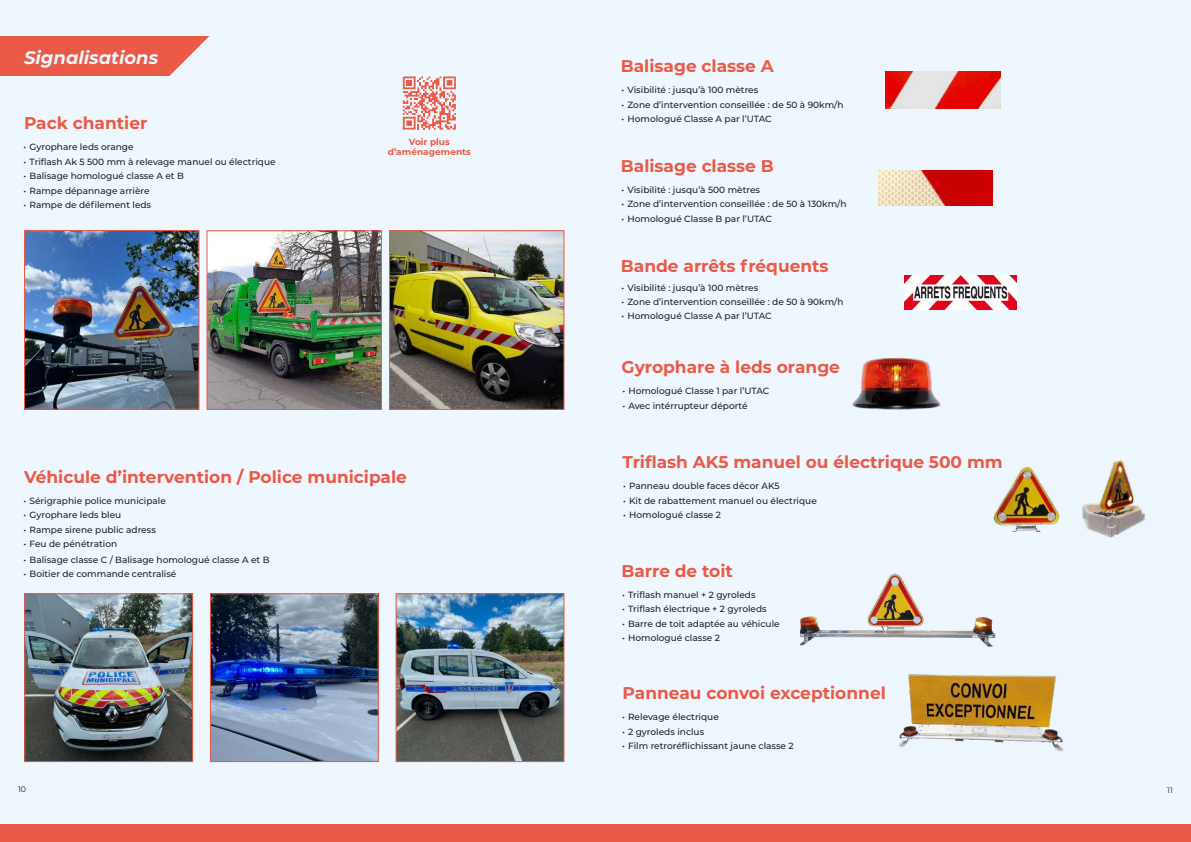
<style>
.page{position:relative;width:1191px;height:842px;background:#eef7fd}
.page>*{position:absolute;margin:0;border:0;box-sizing:border-box;transform-origin:0 0}
.t1{font:italic 700 18px "Montserrat";color:#eef7fd}
.t2{font:700 17px "Montserrat";color:#eb5a47}
.t3{font:500 9px "Montserrat";color:#20212a}
.t4{font:700 9px/10.8px "Montserrat";color:#eb5a47;text-align:center}
.t5{font:8px "Montserrat";color:#20212a}
</style>
<div class="page">
<svg style="left:403px;top:76px;width:53px;height:54px"></svg>
<div style="left:0;top:824px;width:1191px;height:18px;background:#eb5a47"></div>
<img style="left:26px;top:232px;width:171px;height:176px">
<div style="left:24px;top:230px;width:175px;height:180px;border:1px solid #eb5a47"></div>
<img style="left:208px;top:232px;width:172px;height:176px">
<div style="left:206px;top:230px;width:176px;height:180px;border:1px solid #eb5a47"></div>
<img style="left:391px;top:232px;width:171px;height:176px">
<div style="left:389px;top:230px;width:175px;height:180px;border:1px solid #eb5a47"></div>
<img style="left:26px;top:595px;width:165px;height:165px">
<div style="left:24px;top:593px;width:169px;height:169px;border:1px solid #eb5a47"></div>
<img style="left:212px;top:595px;width:165px;height:165px">
<div style="left:210px;top:593px;width:169px;height:169px;border:1px solid #eb5a47"></div>
<img style="left:397px;top:595px;width:165px;height:165px">
<div style="left:395px;top:593px;width:169px;height:169px;border:1px solid #eb5a47"></div>
<svg style="left:0;top:36px;width:209px;height:40px;background:#eb6857"></svg>
<img style="left:885px;top:71px;width:115px;height:38px">
<img style="left:879px;top:171px;width:114px;height:34px">
<img style="left:905px;top:276px;width:112px;height:33px">
<img style="left:852px;top:358px;width:89px;height:52px">
<img style="left:993px;top:467px;width:67px;height:64px">
<img style="left:1082px;top:460px;width:64px;height:78px">
<img style="left:800px;top:574px;width:196px;height:72px">
<img style="left:898px;top:674px;width:166px;height:77px">
<h1 class="t1" style="left:24px;top:45px;width:136px">Signalisations</h1>
<h2 class="t2" style="left:24px;top:111px;width:125px">Pack chantier</h2>
<p class="t3" style="left:24px;top:141px;width:112px">• Gyrophare leds orange</p>
<p class="t3" style="left:24px;top:155px;width:253px">• Triflash Ak 5 500 mm à relevage manuel ou électrique</p>
<p class="t3" style="left:24px;top:170px;width:162px">• Balisage homologué classe A et B</p>
<p class="t3" style="left:24px;top:184px;width:128px">• Rampe dépannage arrière</p>
<p class="t3" style="left:24px;top:199px;width:129px">• Rampe de défilement leds</p>
<p class="t4" style="left:388px;top:136px;width:85px">Voir plus d’aménagements</p>
<h2 class="t2" style="left:24px;top:464px;width:384px">Véhicule d’intervention / Police municipale</h2>
<p class="t3" style="left:24px;top:494px;width:144px">• Sérigraphie police municipale</p>
<p class="t3" style="left:24px;top:509px;width:99px">• Gyrophare leds bleu</p>
<p class="t3" style="left:24px;top:523px;width:134px">• Rampe sirene public adress</p>
<p class="t3" style="left:24px;top:537px;width:95px">• Feu de pénétration</p>
<p class="t3" style="left:24px;top:553px;width:247px">• Balisage classe C / Balisage homologué classe A et B</p>
<p class="t3" style="left:24px;top:567px;width:154px">• Boitier de commande centralisé</p>
<h2 class="t2" style="left:621px;top:54px;width:154px">Balisage classe A</h2>
<p class="t3" style="left:621px;top:84px;width:138px">• Visibilité : jusqu’à 100 mètres</p>
<p class="t3" style="left:621px;top:98px;width:224px">• Zone d’intervention conseillée : de 50 à 90km/h</p>
<p class="t3" style="left:621px;top:113px;width:152px">• Homologué Classe A par l’UTAC</p>
<h2 class="t2" style="left:621px;top:153px;width:154px">Balisage classe B</h2>
<p class="t3" style="left:621px;top:183px;width:140px">• Visibilité : jusqu’à 500 mètres</p>
<p class="t3" style="left:621px;top:198px;width:226px">• Zone d’intervention conseillée : de 50 à 130km/h</p>
<p class="t3" style="left:621px;top:212px;width:152px">• Homologué Classe B par l’UTAC</p>
<h2 class="t2" style="left:621px;top:253px;width:209px">Bande arrêts fréquents</h2>
<p class="t3" style="left:621px;top:281px;width:138px">• Visibilité : jusqu’à 100 mètres</p>
<p class="t3" style="left:621px;top:295px;width:224px">• Zone d’intervention conseillée : de 50 à 90km/h</p>
<p class="t3" style="left:621px;top:310px;width:152px">• Homologué Classe A par l’UTAC</p>
<h2 class="t2" style="left:621px;top:355px;width:220px">Gyrophare à leds orange</h2>
<p class="t3" style="left:622px;top:385px;width:148px">• Homologué Classe 1 par l’UTAC</p>
<p class="t3" style="left:622px;top:399px;width:127px">• Avec intérrupteur déporté</p>
<h2 class="t2" style="left:622px;top:450px;width:382px">Triflash AK5 manuel ou électrique 500 mm</h2>
<p class="t3" style="left:623px;top:480px;width:158px">• Panneau double faces décor AK5</p>
<p class="t3" style="left:623px;top:494px;width:195px">• Kit de rabattement manuel ou électrique</p>
<p class="t3" style="left:623px;top:509px;width:99px">• Homologué classe 2</p>
<h2 class="t2" style="left:621px;top:558px;width:113px">Barre de toit</h2>
<p class="t3" style="left:622px;top:588px;width:135px">• Triflash manuel + 2 gyroleds</p>
<p class="t3" style="left:622px;top:603px;width:146px">• Triflash électrique + 2 gyroleds</p>
<p class="t3" style="left:622px;top:617px;width:159px">• Barre de toit adaptée au véhicule</p>
<p class="t3" style="left:622px;top:631px;width:99px">• Homologué classe 2</p>
<h2 class="t2" style="left:622px;top:680px;width:265px">Panneau convoi exceptionnel</h2>
<p class="t3" style="left:622px;top:711px;width:98px">• Relevage électrique</p>
<p class="t3" style="left:622px;top:725px;width:84px">• 2 gyroleds inclus</p>
<p class="t3" style="left:622px;top:739px;width:173px">• Film retroréflichissant jaune classe 2</p>
<p class="t5" style="left:18px;top:784px;width:10px">10</p>
<p class="t5" style="left:1167px;top:784px;width:7px">11</p>
</div>
